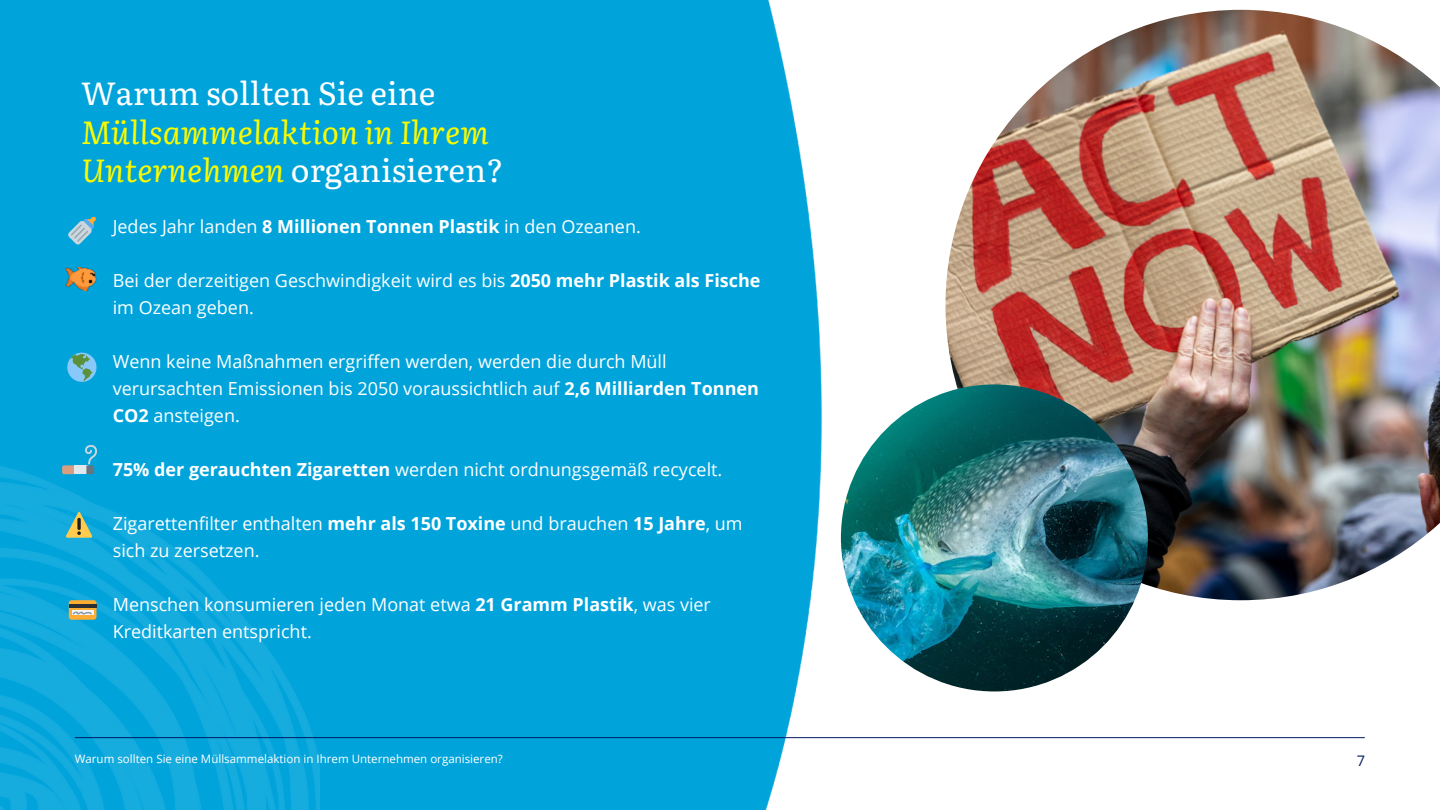
<style>
.page{position:relative;width:1440px;height:810px;background:#fff}
.page>*{position:absolute;margin:0;border:0;box-sizing:border-box;transform-origin:0 0}
.t1{font:italic 32px/38.2px "Literata";color:#fafa00}
.t2{font:18px/27px "Open Sans";color:#fff}
.t3{font:14.5px "Open Sans";color:#001a61}
.t4{font:11.5px "Open Sans";color:#fff}
.s1{font-style:normal;color:#fff}
.s2{font-weight:700}
</style>
<div class="page">
<div style="left:0;top:0;width:841px;height:810px;background:#00a4db"></div>
<img style="left:0;top:461px;width:319px;height:349px">
<hr style="left:75px;top:737px;width:1289px;height:1px;background:#001a61">
<img style="left:945px;top:10px;width:495px;height:590px">
<img style="left:841px;top:384px;width:307px;height:307px;border-radius:50%">
<svg style="left:62px;top:465px;width:12px;height:9px"></svg>
<div style="left:74px;top:465px;width:13px;height:9px;background:#e1e8ed"></div>
<svg style="left:85px;top:445px;width:13px;height:29px"></svg>
<svg style="left:67px;top:353px;width:30px;height:29px"></svg>
<img style="left:65px;top:267px;width:32px;height:24px">
<svg style="left:68px;top:216px;width:28px;height:29px"></svg>
<div style="left:69px;top:600px;width:28px;height:20px;background:#ffac33;border-radius:3px"></div>
<hr style="left:69px;top:604px;width:28px;height:4px;background:#292f33">
<svg style="left:72px;top:611px;width:21px;height:4px"></svg>
<svg style="left:73px;top:611px;width:19px;height:3px"></svg>
<svg style="left:66px;top:512px;width:27px;height:26px"></svg>
<p class="t1" style="left:81px;top:72px;width:424px"><span class="s1">Warum sollten Sie eine<br></span>Müllsammelaktion in Ihrem<br>Unternehmen <span class="s1">organisieren?</span></p>
<p class="t2" style="left:113px;top:212px;width:530px">Jedes Jahr landen <span class="s2">8 Millionen Tonnen Plastik</span> in den Ozeanen.</p>
<p class="t2" style="left:113px;top:266px;width:649px">Bei der derzeitigen Geschwindigkeit wird es bis <span class="s2">2050 mehr Plastik als Fische </span>im Ozean geben.</p>
<p class="t2" style="left:113px;top:347px;width:648px">Wenn keine Maßnahmen ergriffen werden, werden die durch Müll verursachten Emissionen bis 2050 voraussichtlich auf <span class="s2">2,6 Milliarden Tonnen<br>CO2</span> ansteigen.</p>
<p class="t2" style="left:113px;top:455px;width:611px"><span class="s2">75% der gerauchten Zigaretten</span> werden nicht ordnungsgemäß recycelt.</p>
<p class="t2" style="left:113px;top:509px;width:631px">Zigarettenfilter enthalten <span class="s2">mehr als 150 Toxine</span> und brauchen <span class="s2">15 Jahre</span>, um sich zu zersetzen.</p>
<p class="t2" style="left:113px;top:590px;width:600px">Menschen konsumieren jeden Monat etwa <span class="s2">21 Gramm Plastik</span>, was vier<br>Kreditkarten entspricht.</p>
<p class="t4" style="left:75px;top:751px;width:429px">Warum sollten Sie eine Müllsammelaktion in Ihrem Unternehmen organisieren?</p>
<p class="t3" style="left:1357px;top:751px;width:10px">7</p>
</div>
